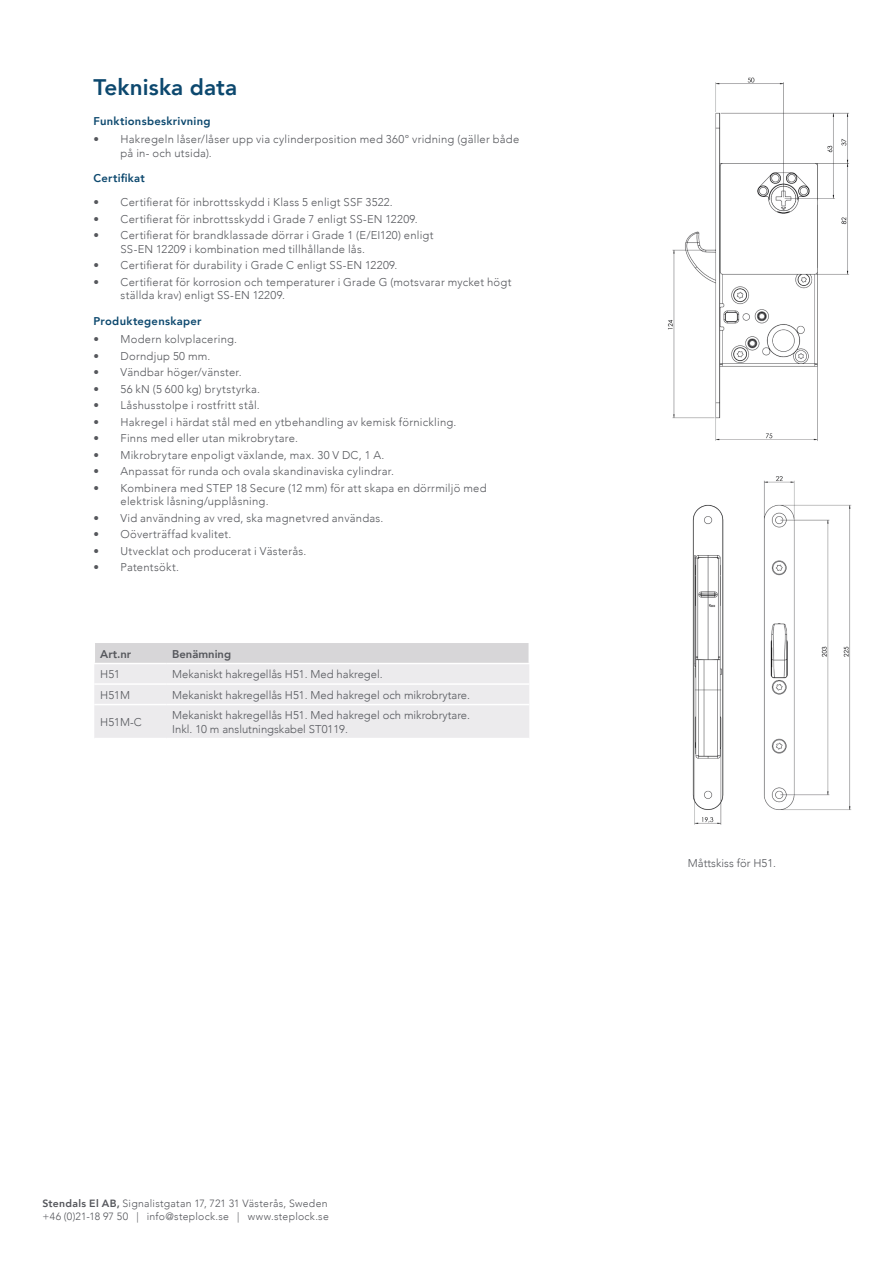
<style>
.page{position:relative;width:893px;height:1263px;background:#fff}
.page>*{position:absolute;margin:0;border:0;box-sizing:border-box;transform-origin:0 0}
.t1{font:800 22.5px "Avenir LT Com";letter-spacing:.005em;color:#0c486e}
.Tabell_bröd{font:300 11.25px/13.5px "Avenir LT Com";letter-spacing:.02em;color:#55575c}
.Tabell_bröd-2{font:300 11.25px "Avenir LT Com";color:#55575c}
.Fakta_bröd{font:800 11.25px "Avenir LT Com";letter-spacing:.025em;color:#0c486e}
.Mellanrubrik{font:300 11.25px "Avenir LT Com";color:#55575c}
.Tabell_bröd-3{font:800 11.25px "Avenir LT Com";color:#55575c}
.Adresslimpa{font:300 10.5px "Avenir LT Com";letter-spacing:.025em;color:#55575c}
.s1{font-weight:800}
</style>
<div class="page">
<svg style="left:94px;top:643px;width:435px;height:95px;background:#e8e7e9"></svg>
<img style="left:692px;top:476px;width:160px;height:349px">
<img style="left:667px;top:77px;width:182px;height:364px">
<p class="t1" style="left:94px;top:74px;width:145px">Tekniska data</p>
<p class="Fakta_bröd" style="left:94px;top:115px;width:118px">Funktionsbeskrivning</p>
<p class="Tabell_bröd" style="left:121px;top:133px;width:400px;text-indent:-27px">• Hakregeln låser/låser upp via cylinderposition med 360° vridning (gäller både på in- och utsida).</p>
<p class="Fakta_bröd" style="left:94px;top:172px;width:53px">Certifikat</p>
<p class="Tabell_bröd" style="left:94px;top:196px;width:301px">• Certifierat för inbrottsskydd i Klass 5 enligt SSF 3522.</p>
<p class="Tabell_bröd" style="left:94px;top:212px;width:326px">• Certifierat för inbrottsskydd i Grade 7 enligt SS-EN 12209.</p>
<p class="Tabell_bröd" style="left:121px;top:229px;width:314px;text-indent:-27px">• Certifierat för brandklassade dörrar i Grade 1 (E/EI120) enligt<br>SS-EN 12209 i kombination med tillhållande lås.</p>
<p class="Tabell_bröd" style="left:94px;top:259px;width:305px">• Certifierat för durability i Grade C enligt SS-EN 12209.</p>
<p class="Tabell_bröd" style="left:121px;top:275px;width:392px;text-indent:-27px">• Certifierat för korrosion och temperaturer i Grade G (motsvarar mycket högt ställda krav) enligt SS-EN 12209.</p>
<p class="Fakta_bröd" style="left:94px;top:314px;width:109px">Produktegenskaper</p>
<p class="Tabell_bröd" style="left:94px;top:332px;width:145px">• Modern kolvplacering.</p>
<p class="Tabell_bröd" style="left:94px;top:349px;width:118px">• Dorndjup 50 mm.</p>
<p class="Tabell_bröd" style="left:94px;top:365px;width:150px">• Vändbar höger/vänster.</p>
<p class="Tabell_bröd" style="left:94px;top:382px;width:168px">• 56 kN (5 600 kg) brytstyrka.</p>
<p class="Tabell_bröd" style="left:94px;top:398px;width:168px">• Låshusstolpe i rostfritt stål.</p>
<p class="Tabell_bröd" style="left:94px;top:415px;width:364px">• Hakregel i härdat stål med en ytbehandling av kemisk förnickling.</p>
<p class="Tabell_bröd" style="left:94px;top:431px;width:206px">• Finns med eller utan mikrobrytare.</p>
<p class="Tabell_bröd" style="left:94px;top:448px;width:293px">• Mikrobrytare enpoligt växlande, max. 30 V DC, 1 A.</p>
<p class="Tabell_bröd" style="left:94px;top:464px;width:302px">• Anpassat för runda och ovala skandinaviska cylindrar.</p>
<p class="Tabell_bröd" style="left:121px;top:481px;width:367px;text-indent:-27px">• Kombinera med STEP 18 Secure (12 mm) för att skapa en dörrmiljö med elektrisk låsning/upplåsning.</p>
<p class="Tabell_bröd" style="left:94px;top:511px;width:291px">• Vid användning av vred, ska magnetvred användas.</p>
<p class="Tabell_bröd" style="left:94px;top:527px;width:139px">• Oöverträffad kvalitet.</p>
<p class="Tabell_bröd" style="left:94px;top:544px;width:214px">• Utvecklat och producerat i Västerås.</p>
<p class="Tabell_bröd" style="left:94px;top:560px;width:87px">• Patentsökt.</p>
<p class="Tabell_bröd-3" style="left:100px;top:647px;width:33px">Art.nr</p>
<p class="Tabell_bröd-3" style="left:172px;top:647px;width:60px">Benämning</p>
<p class="Tabell_bröd" style="left:100px;top:667px;width:21px">H51</p>
<p class="Tabell_bröd-2" style="left:172px;top:667px;width:212px">Mekaniskt hakregellås H51. Med hakregel.</p>
<p class="Tabell_bröd" style="left:100px;top:688px;width:31px">H51M</p>
<p class="Tabell_bröd-2" style="left:172px;top:688px;width:299px">Mekaniskt hakregellås H51. Med hakregel och mikrobrytare.</p>
<p class="Tabell_bröd" style="left:100px;top:715px;width:43px">H51M-C</p>
<p class="Tabell_bröd-2" style="left:172px;top:708px;width:299px">Mekaniskt hakregellås H51. Med hakregel och mikrobrytare.</p>
<p class="Tabell_bröd-2" style="left:172px;top:722px;width:177px">Inkl. 10 m anslutningskabel ST0119.</p>
<p class="Adresslimpa" style="left:43px;top:1197px;width:287px"><span class="s1">Stendals El AB,</span> Signalistgatan 17, 721 31 Västerås, Sweden</p>
<p class="Adresslimpa" style="left:43px;top:1210px;width:288px">+46 (0)21-18 97 50 | info@steplock.se | www.steplock.se</p>
<p class="Mellanrubrik" style="left:688px;top:857px;width:90px">Måttskiss för H51.</p>
</div>
